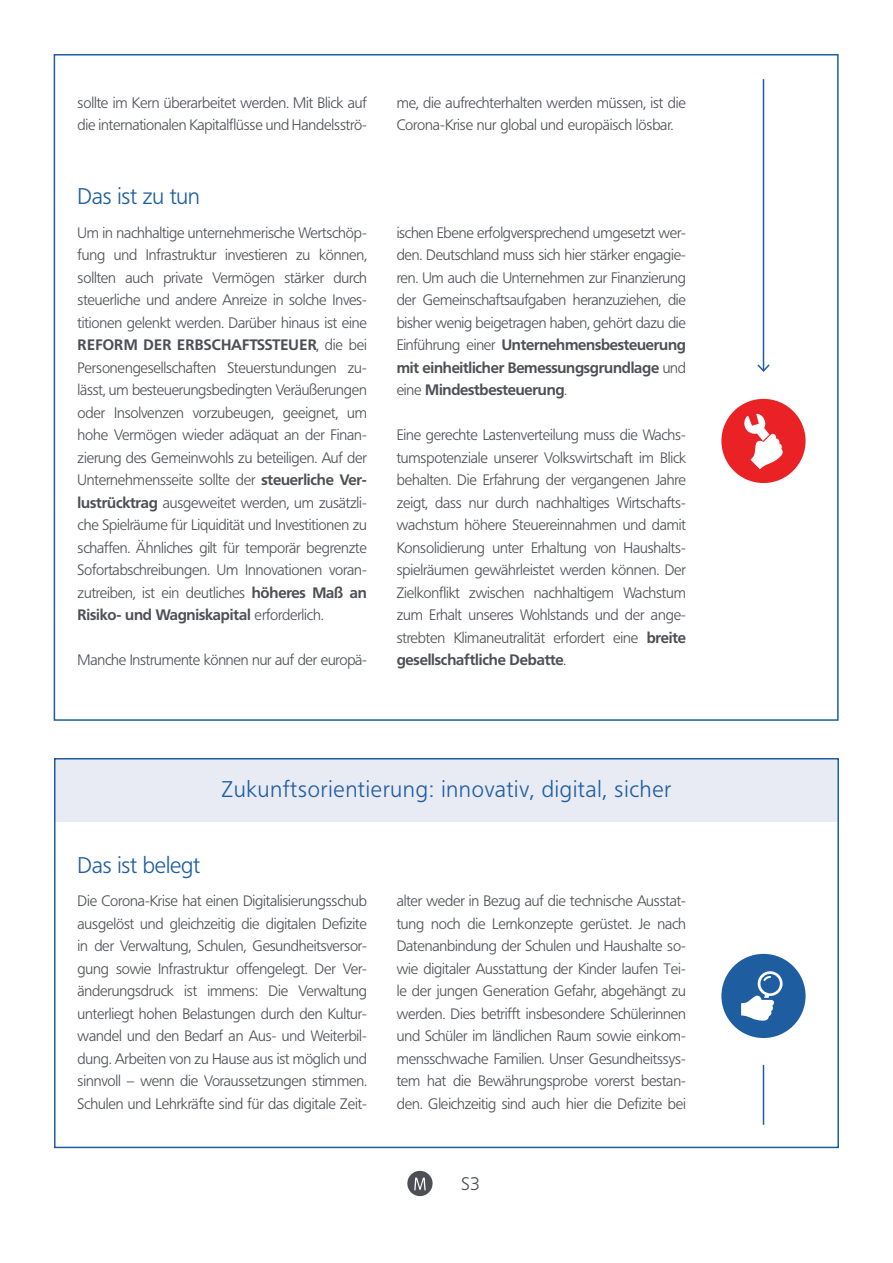
<style>
.page{position:relative;width:893px;height:1263px;background:#fff}
.page>*{position:absolute;margin:0;border:0;box-sizing:border-box;transform-origin:0 0}
.t1{font:300 22.5px "Frutiger BQ";letter-spacing:.04em;color:#1f5da1}
.t2{font:300 22.5px "Frutiger BQ";letter-spacing:-.005em;color:#1f5da1}
.t3{font:300 18px "Frutiger BQ";color:#4d4f56}
.t4{font:300 15px/22.5px "Frutiger BQ";letter-spacing:-.01em;color:#4d4f56;text-align:justify}
.s1{font-weight:700}
</style>
<div class="page">
<svg style="left:407px;top:1171px;width:26px;height:26px"></svg>
<div style="left:721px;top:954px;width:85px;height:84px;background:#1f5da1;border-radius:50%"></div>
<svg style="left:741px;top:971px;width:42px;height:50px"></svg>
<div style="left:721px;top:399px;width:85px;height:84px;background:#eb2225;border-radius:50%"></div>
<svg style="left:744px;top:414px;width:39px;height:55px"></svg>
<div style="left:54px;top:758px;width:785px;height:63px;background:#e9ebf4"></div>
<hr style="left:763px;top:1065px;width:1px;height:60px;background:#1f5da1">
<hr style="left:763px;top:79px;width:1px;height:292px;background:#1f5da1">
<svg style="left:757px;top:363px;width:13px;height:9px"></svg>
<div style="left:54px;top:758px;width:785px;height:390px;border:2px solid #1f5da1"></div>
<p class="t4" style="left:78px;top:91px;width:291px">sollte im Kern überarbeitet werden. Mit Blick auf die internationalen Kapitalflüsse und Handelsströ-</p>
<p class="t4" style="left:397px;top:91px;width:291px">me, die aufrechterhalten werden müssen, ist die<br>Corona-Krise nur global und europäisch lösbar.</p>
<p class="t2" style="left:78px;top:183px;width:124px">Das ist zu tun</p>
<p class="t4" style="left:78px;top:222px;width:291px">Um in nachhaltige unternehmerische Wertschöp&shy;fung und Infrastruktur investieren zu können, sollten auch private Vermögen stärker durch steuerliche und andere Anreize in solche Inves&shy;titionen gelenkt werden. Darüber hinaus ist eine <span class="s1">REFORM DER ERBSCHAFTSSTEUER</span>, die bei Personengesellschaften Steuerstundungen zu&shy;lässt, um besteuerungsbedingten Veräußerungen oder Insolvenzen vorzubeugen, geeignet, um hohe Vermögen wieder adäquat an der Finan&shy;zierung des Gemeinwohls zu beteiligen. Auf der Unternehmensseite sollte der <span class="s1">steuerliche Ver&shy;lustrücktrag</span> ausgeweitet werden, um zusätzli&shy;che Spielräume für Liquidität und Investitionen zu schaffen. Ähnliches gilt für temporär begrenzte Sofortabschreibungen. Um Innovationen voran&shy;zutreiben, ist ein deutliches <span class="s1">höheres Maß an Risiko- und Wagniskapital</span> erforderlich.</p>
<p class="t4" style="left:78px;top:649px;width:291px">Manche Instrumente können nur auf der europä-</p>
<p class="t4" style="left:397px;top:222px;width:291px">ischen Ebene erfolgversprechend umgesetzt wer&shy;den. Deutschland muss sich hier stärker engagie&shy;ren. Um auch die Unternehmen zur Finanzierung der Gemeinschaftsaufgaben heranzuziehen, die bisher wenig beigetragen haben, gehört dazu die Einführung einer <span class="s1">Unternehmensbesteuerung mit einheitlicher Bemessungsgrundlage</span> und eine <span class="s1">Mindestbesteuerung</span>.</p>
<p class="t4" style="left:397px;top:424px;width:291px">Eine gerechte Lastenverteilung muss die Wachs&shy;tumspotenziale unserer Volkswirtschaft im Blick behalten. Die Erfahrung der vergangenen Jahre zeigt, dass nur durch nachhaltiges Wirtschafts&shy;wachstum höhere Steuereinnahmen und damit Konsolidierung unter Erhaltung von Haushalts&shy;spielräumen gewährleistet werden können. Der Zielkonflikt zwischen nachhaltigem Wachstum zum Erhalt unseres Wohlstands und der ange&shy;strebten Klimaneutralität erfordert eine <span class="s1">breite gesellschaftliche Debatte</span>.</p>
<p class="t2" style="left:78px;top:852px;width:124px">Das ist belegt</p>
<p class="t1" style="left:222px;top:776px;width:451px">Zukunftsorientierung: innovativ, digital, sicher</p>
<p class="t4" style="left:78px;top:890px;width:291px">Die Corona-Krise hat einen Digitalisierungsschub ausgelöst und gleichzeitig die digitalen Defizite in der Verwaltung, Schulen, Gesundheitsversor&shy;gung sowie Infrastruktur offengelegt. Der Ver&shy;änderungsdruck ist immens: Die Verwaltung unterliegt hohen Belastungen durch den Kultur&shy;wandel und den Bedarf an Aus- und Weiterbil&shy;dung. Arbeiten von zu Hause aus ist möglich und sinnvoll – wenn die Voraussetzungen stimmen.<br>Schulen und Lehrkräfte sind für das digitale Zeit-</p>
<p class="t4" style="left:397px;top:890px;width:291px">alter weder in Bezug auf die technische Ausstat&shy;tung noch die Lernkonzepte gerüstet. Je nach Datenanbindung der Schulen und Haushalte so&shy;wie digitaler Ausstattung der Kinder laufen Tei&shy;le der jungen Generation Gefahr, abgehängt zu werden. Dies betrifft insbesondere Schülerinnen und Schüler im ländlichen Raum sowie einkom&shy;mensschwache Familien. Unser Gesundheitssys&shy;tem hat die Bewährungsprobe vorerst bestan&shy;den. Gleichzeitig sind auch hier die Defizite bei</p>
<p class="t3" style="left:461px;top:1173px;width:20px">S3</p>
</div>
